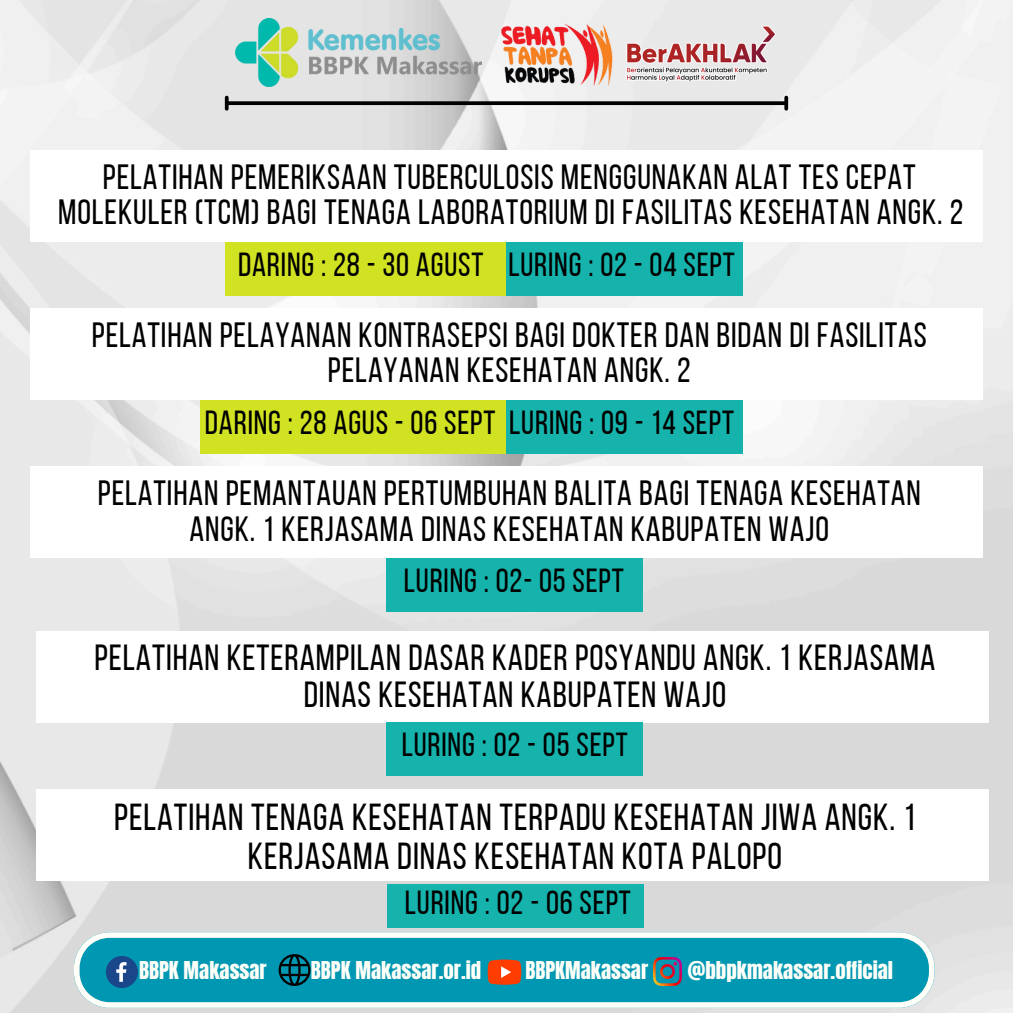
<style>
.page{position:relative;width:1013px;height:1013px;background:#fff}
.page>*{position:absolute;margin:0;border:0;box-sizing:border-box;transform-origin:0 0}
.t1{font:37.5px/38.5px "Bebas Neue";letter-spacing:.025em;color:#000;text-align:center}
.t2{font:36.25px/36.5px "Bebas Neue";letter-spacing:.025em;color:#000;text-align:center}
.t3{font:35px/35.6px "Bebas Neue";letter-spacing:.025em;color:#000;text-align:center}
.t4{font:33.38px "Bebas Neue";letter-spacing:.025em;color:#000}
.t5{font:20.88px "Anton";color:#fefff8}
</style>
<div class="page">
<img style="left:0;top:0;width:1012px;height:1012px">
<svg style="left:74px;top:932px;width:860px;height:75px;background:#2ba8bd"></svg>
<svg style="left:106px;top:956px;width:32px;height:32px"></svg>
<svg style="left:278px;top:954px;width:32px;height:31px"></svg>
<svg style="left:487px;top:959px;width:34px;height:25px"></svg>
<img style="left:654px;top:957px;width:27px;height:28px">
<img style="left:623px;top:21px;width:154px;height:68px">
<img style="left:498px;top:21px;width:119px;height:68px">
<img style="left:236px;top:19px;width:245px;height:67px">
<svg style="left:228px;top:101px;width:556px;height:4px;background:#101010"></svg>
<svg style="left:225px;top:98px;width:3px;height:11px"></svg>
<svg style="left:784px;top:98px;width:4px;height:11px"></svg>
<div style="left:30px;top:467px;width:952px;height:91px;background:#fff"></div>
<div style="left:386px;top:558px;width:256px;height:54px;background:#16b3ac"></div>
<div style="left:30px;top:150px;width:952px;height:92px;background:#fff"></div>
<div style="left:225px;top:242px;width:281px;height:53px;background:#d1e223"></div>
<div style="left:506px;top:242px;width:236px;height:53px;background:#16b3ac"></div>
<div style="left:30px;top:308px;width:952px;height:92px;background:#fff"></div>
<div style="left:200px;top:400px;width:306px;height:53px;background:#d1e223"></div>
<div style="left:506px;top:400px;width:236px;height:53px;background:#16b3ac"></div>
<div style="left:36px;top:789px;width:952px;height:91px;background:#fff"></div>
<div style="left:387px;top:884px;width:256px;height:43px;background:#16b3ac"></div>
<div style="left:36px;top:631px;width:952px;height:91px;background:#fff"></div>
<div style="left:387px;top:722px;width:256px;height:54px;background:#16b3ac"></div>
<h1 class="t3" style="left:58px;top:162px;width:906px">PELATIHAN PEMERIKSAAN TUBERCULOSIS MENGGUNAKAN ALAT TES CEPAT<br>MOLEKULER (TCM) BAGI TENAGA LABORATORIUM DI FASILITAS KESEHATAN ANGK. 2</h1>
<h2 class="t4" style="left:238px;top:250px;width:247px">DARING : 28 - 30 AGUST</h2>
<h2 class="t4" style="left:508px;top:250px;width:228px">LURING : 02 - 04 SEPT</h2>
<h1 class="t3" style="left:92px;top:320px;width:836px">PELATIHAN PELAYANAN KONTRASEPSI BAGI DOKTER DAN BIDAN DI FASILITAS<br>PELAYANAN KESEHATAN ANGK. 2</h1>
<h2 class="t4" style="left:205px;top:409px;width:530px">DARING : 28 AGUS - 06 SEPT LURING : 09 - 14 SEPT</h2>
<h2 class="t3" style="left:98px;top:478px;width:824px">PELATIHAN PEMANTAUAN PERTUMBUHAN BALITA BAGI TENAGA KESEHATAN<br>ANGK. 1 KERJASAMA DINAS KESEHATAN KABUPATEN WAJO</h2>
<h2 class="t4" style="left:404px;top:567px;width:222px">LURING : 02- 05 SEPT</h2>
<h2 class="t2" style="left:94px;top:642px;width:842px">PELATIHAN KETERAMPILAN DASAR KADER POSYANDU ANGK. 1 KERJASAMA<br>DINAS KESEHATAN KABUPATEN WAJO</h2>
<p class="t4" style="left:402px;top:731px;width:227px">LURING : 02 - 05 SEPT</p>
<h2 class="t1" style="left:114px;top:801px;width:803px">PELATIHAN TENAGA KESEHATAN TERPADU KESEHATAN JIWA ANGK. 1<br>KERJASAMA DINAS KESEHATAN KOTA PALOPO</h2>
<h1 class="t4" style="left:405px;top:889px;width:227px">LURING : 02 - 06 SEPT</h1>
<p class="t5" style="left:139px;top:955px;width:129px">BBPK Makassar</p>
<p class="t5" style="left:311px;top:955px;width:172px">BBPK Makassar.or.id</p>
<p class="t5" style="left:525px;top:955px;width:124px">BBPKMakassar</p>
<p class="t5" style="left:687px;top:955px;width:207px">@bbpkmakassar.official</p>
</div>
